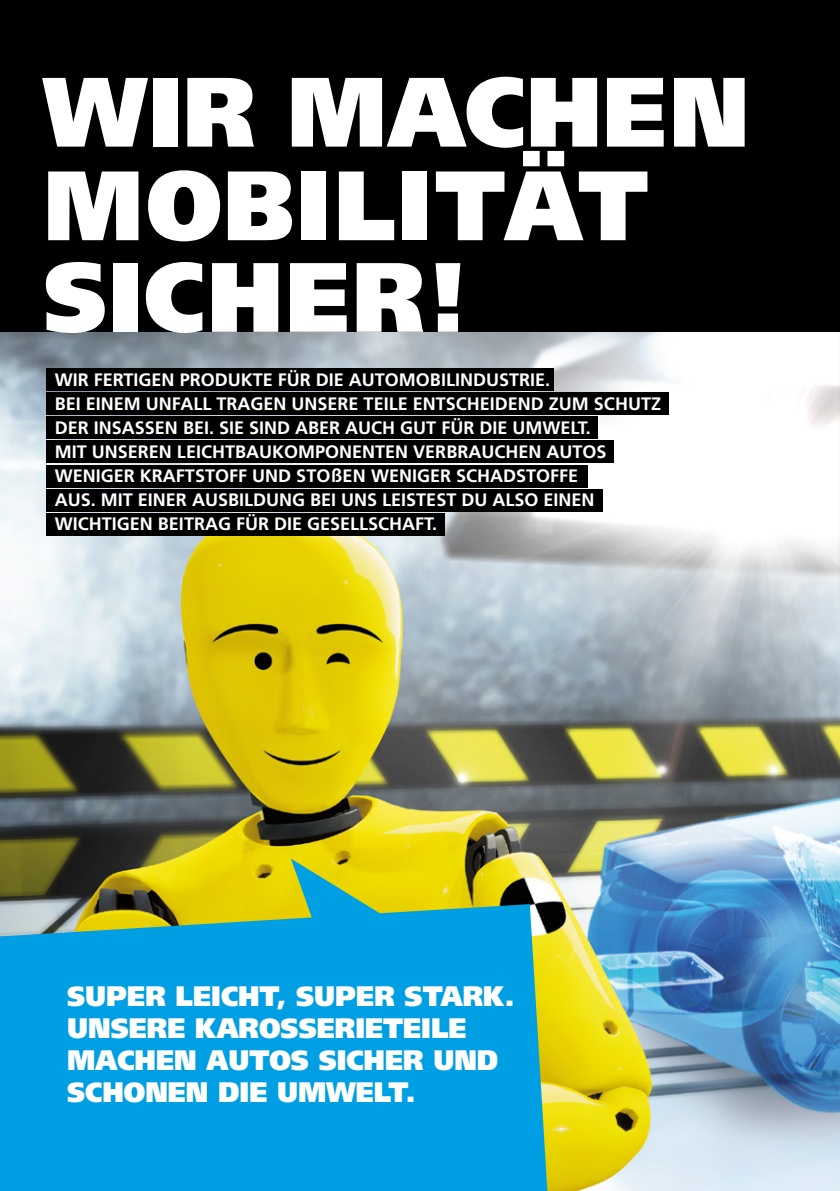
<style>
.page{position:relative;width:840px;height:1191px;background:#fff}
.page>*{position:absolute;margin:0;border:0;box-sizing:border-box;transform-origin:0 0}
.t1{font:900 98.4px/92.6px "Frutiger LT";letter-spacing:.015em;color:#fff;scale:.94 1}
.t2{font:900 28px/32px "Frutiger LT";color:#fff;scale:.94 1}
.t3{font:700 18px/24px "Frutiger LT Com";color:#fff}
</style>
<div class="page">
<img style="left:0;top:332px;width:839px;height:859px">
<div style="left:0;top:0;width:839px;height:332px;background:#000"></div>
<div style="left:46px;top:368px;width:507px;height:23px;background:#000"></div>
<div style="left:46px;top:392px;width:622px;height:23px;background:#000"></div>
<div style="left:46px;top:416px;width:551px;height:23px;background:#000"></div>
<div style="left:46px;top:440px;width:567px;height:23px;background:#000"></div>
<div style="left:46px;top:465px;width:541px;height:22px;background:#000"></div>
<div style="left:46px;top:489px;width:556px;height:22px;background:#000"></div>
<div style="left:46px;top:513px;width:399px;height:23px;background:#000"></div>
<div style="left:0;top:904px;width:547px;height:287px;background:#009fe3"></div>
<svg style="left:291px;top:858px;width:134px;height:95px;background:#65b680"></svg>
<hr style="left:836px;top:261px;width:3px;height:354px;background:#000;opacity:.6">
<h1 class="t1" style="left:44px;top:65px;width:751px">WIR MACHEN<br>MOBILITÄT<br>SICHER!</h1>
<p class="t3" style="left:55px;top:367px;width:607px">WIR FERTIGEN PRODUKTE FÜR DIE AUTOMOBILINDUSTRIE.<br>BEI EINEM UNFALL TRAGEN UNSERE TEILE ENTSCHEIDEND ZUM SCHUTZ DER INSASSEN BEI. SIE SIND ABER AUCH GUT FÜR DIE UMWELT.<br>MIT UNSEREN LEICHTBAUKOMPONENTEN VERBRAUCHEN AUTOS WENIGER KRAFTSTOFF UND STOßEN WENIGER SCHADSTOFFE<br>AUS. MIT EINER AUSBILDUNG BEI UNS LEISTEST DU ALSO EINEN WICHTIGEN BEITRAG FÜR DIE GESELLSCHAFT.</p>
<h2 class="t2" style="left:67px;top:980px;width:477px">SUPER LEICHT, SUPER STARK.<br>UNSERE KAROSSERIETEILE<br>MACHEN AUTOS SICHER UND<br>SCHONEN DIE UMWELT.</h2>
</div>
